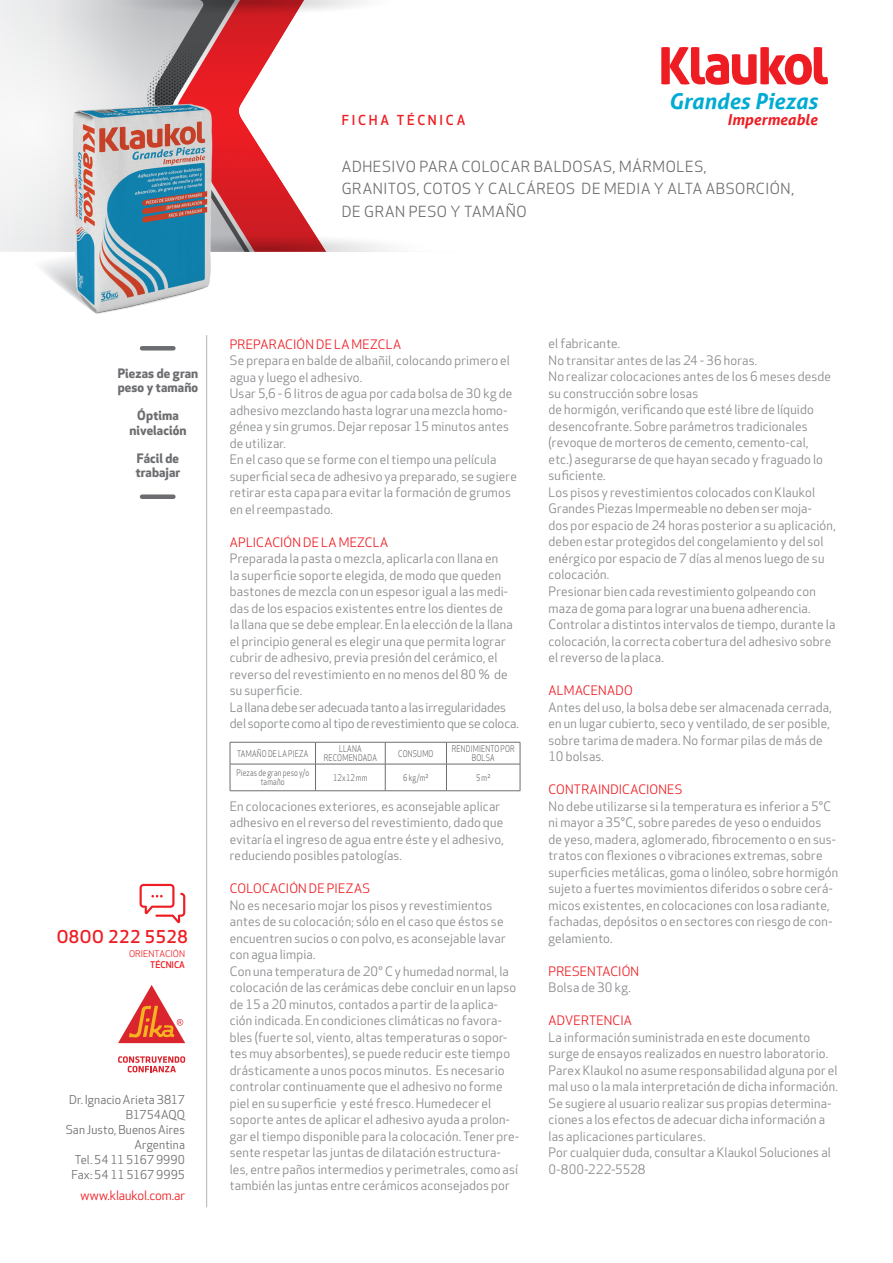
<style>
.page{position:relative;width:893px;height:1263px;background:#fff}
.page>*{position:absolute;margin:0;border:0;box-sizing:border-box;transform-origin:0 0}
.t1{font:italic 700 21.9px "Aller";letter-spacing:-.005em;color:#00abd3}
.t2{font:500 17.25px "Apex New";letter-spacing:.03em;color:#ee1d23}
.t3{font:15px/22.5px "Apex New";letter-spacing:.04em;color:#6c6d70}
.t4{font:italic 700 15px "Aller";color:#ee1d23}
.t5{font:500 13.5px "Apex New";letter-spacing:.2em;color:#ee1d23}
.t6{font:12.75px/16.5px "Apex New";letter-spacing:.015em;color:#87898c}
.t7{font:12.75px "Apex New";letter-spacing:.015em;color:#ee1d23}
.t8{font:700 12.75px/14.2px "Apex New";letter-spacing:.01em;color:#6c6d70}
.t9{font:12.75px "Apex New";letter-spacing:-.005em;color:#ee1d23}
.t10{font:12px/15px "Apex New";letter-spacing:.005em;color:#6c6d70;text-align:right}
.t11{font:9px/9px "Apex New";letter-spacing:.03em;color:#6c6d70;text-align:center;scale:.8 1}
.t12{font:9px "Apex New";color:#ee1d23}
.t13{font:500 9px "Apex New";color:#ee1d23}
</style>
<div class="page">
<hr style="left:142px;top:346px;width:31px;height:4px;background:#6c6d70">
<hr style="left:206px;top:335px;width:1px;height:872px;background:#b2b3b7">
<svg style="left:140px;top:884px;width:45px;height:39px"></svg>
<svg style="left:661px;top:47px;width:167px;height:38px"></svg>
<svg style="left:118px;top:1056px;width:67px;height:16px"></svg>
<svg style="left:118px;top:985px;width:67px;height:58px"></svg>
<svg style="left:0;top:0;width:398px;height:285px"></svg>
<div style="left:142px;top:494px;width:31px;height:5px;background:#6c6d70"></div>
<hr style="left:230px;top:742px;width:85px;height:1px;background:#6c6d70">
<hr style="left:315px;top:742px;width:70px;height:1px;background:#6c6d70">
<hr style="left:385px;top:742px;width:61px;height:1px;background:#6c6d70">
<hr style="left:446px;top:742px;width:74px;height:1px;background:#6c6d70">
<hr style="left:230px;top:764px;width:85px;height:1px;background:#6c6d70">
<svg style="left:230px;top:742px;width:1px;height:48px"></svg>
<hr style="left:315px;top:764px;width:70px;height:1px;background:#6c6d70">
<svg style="left:315px;top:742px;width:1px;height:48px"></svg>
<hr style="left:385px;top:764px;width:61px;height:1px;background:#6c6d70">
<svg style="left:385px;top:742px;width:1px;height:48px"></svg>
<hr style="left:446px;top:764px;width:74px;height:1px;background:#6c6d70">
<svg style="left:446px;top:742px;width:1px;height:48px"></svg>
<svg style="left:520px;top:742px;width:1px;height:48px"></svg>
<hr style="left:230px;top:790px;width:85px;height:1px;background:#6c6d70">
<hr style="left:315px;top:790px;width:70px;height:1px;background:#6c6d70">
<hr style="left:385px;top:790px;width:61px;height:1px;background:#6c6d70">
<hr style="left:446px;top:790px;width:74px;height:1px;background:#6c6d70">
<img style="left:58px;top:73px;width:166px;height:275px">
<p class="t5" style="left:342px;top:111px;width:125px">FICHA TÉCNICA</p>
<h1 class="t1" style="left:669px;top:88px;width:150px">Grandes Piezas</h1>
<p class="t4" style="left:727px;top:111px;width:92px">Impermeable</p>
<p class="t3" style="left:342px;top:155px;width:454px">ADHESIVO PARA COLOCAR BALDOSAS, MÁRMOLES,<br>GRANITOS, COTOS Y CALCÁREOS DE MEDIA Y ALTA ABSORCIÓN,<br>DE GRAN PESO Y TAMAÑO</p>
<p class="t8" style="left:118px;top:365px;width:82px">Piezas de gran peso y tamaño</p>
<p class="t8" style="left:130px;top:408px;width:58px;text-align:center">Óptima nivelación</p>
<p class="t8" style="left:136px;top:451px;width:46px">Fácil de trabajar</p>
<h2 class="t2" style="left:57px;top:925px;width:133px">O8OO 222 5528</h2>
<p class="t12" style="left:129px;top:948px;width:57px">ORIENTACIÓN</p>
<p class="t13" style="left:150px;top:958px;width:36px">TÉCNICA</p>
<p class="t10" style="left:66px;top:1092px;width:121px">Dr. Ignacio Arieta 3817<br>B1754AQQ<br>San Justo, Buenos Aires<br>Argentina<br>Tel. 54 11 5167 9990<br>Fax: 54 11 5167 9995</p>
<p class="t9" style="left:81px;top:1187px;width:106px">www.klaukol.com.ar</p>
<p class="t7" style="left:230px;top:336px;width:173px">PREPARACIÓN DE LA MEZCLA</p>
<p class="t6" style="left:230px;top:352px;width:289px">Se prepara en balde de albañil, colocando primero el agua y luego el adhesivo.<br>Usar 5,6 - 6 litros de agua por cada bolsa de 30 kg de adhesivo mezclando hasta lograr una mezcla homo&shy;génea y sin grumos. Dejar reposar 15 minutos antes de utilizar.<br>En el caso que se forme con el tiempo una película superficial seca de adhesivo ya preparado, se sugiere retirar esta capa para evitar la formación de grumos en el reempastado.</p>
<p class="t7" style="left:230px;top:534px;width:160px">APLICACIÓN DE LA MEZCLA</p>
<p class="t6" style="left:230px;top:550px;width:291px">Preparada la pasta o mezcla, aplicarla con llana en<br>la superficie soporte elegida, de modo que queden bastones de mezcla con un espesor igual a las medi&shy;das de los espacios existentes entre los dientes de<br>la llana que se debe emplear. En la elección de la llana el principio general es elegir una que permita lograr cubrir de adhesivo, previa presión del cerámico, el reverso del revestimiento en no menos del 80 % de su superficie.<br>La llana debe ser adecuada tanto a las irregularidades del soporte como al tipo de revestimiento que se coloca.</p>
<p class="t11" style="left:237px;top:749px;width:91px">TAMAÑO DE LA PIEZA</p>
<p class="t11" style="left:324px;top:744px;width:68px">LLANA<br>RECOMENDADA</p>
<p class="t11" style="left:398px;top:749px;width:46px">CONSUMO</p>
<p class="t11" style="left:452px;top:744px;width:80px">RENDIMIENTO POR<br>BOLSA</p>
<p class="t11" style="left:236px;top:768px;width:92px">Piezas de gran peso y/o tamaño</p>
<p class="t11" style="left:333px;top:773px;width:44px">12x12 mm</p>
<p class="t11" style="left:403px;top:773px;width:33px">6 kg/m²</p>
<p class="t11" style="left:476px;top:773px;width:20px">5 m²</p>
<p class="t6" style="left:230px;top:798px;width:275px">En colocaciones exteriores, es aconsejable aplicar adhesivo en el reverso del revestimiento, dado que evitaría el ingreso de agua entre éste y el adhesivo, reduciendo posibles patologías.</p>
<p class="t7" style="left:230px;top:880px;width:142px">COLOCACIÓN DE PIEZAS</p>
<p class="t6" style="left:230px;top:897px;width:291px">No es necesario mojar los pisos y revestimientos antes de su colocación; sólo en el caso que éstos se encuentren sucios o con polvo, es aconsejable lavar con agua limpia.<br>Con una temperatura de 20° C y humedad normal, la colocación de las cerámicas debe concluir en un lapso de 15 a 20 minutos, contados a partir de la aplica&shy;ción indicada. En condiciones climáticas no favora&shy;bles (fuerte sol, viento, altas temperaturas o sopor&shy;tes muy absorbentes), se puede reducir este tiempo drásticamente a unos pocos minutos. Es necesario controlar continuamente que el adhesivo no forme piel en su superficie y esté fresco. Humedecer el soporte antes de aplicar el adhesivo ayuda a prolon&shy;gar el tiempo disponible para la colocación. Tener pre&shy;sente respetar las juntas de dilatación estructura&shy;les, entre paños intermedios y perimetrales, como así también las juntas entre cerámicos aconsejados por</p>
<p class="t6" style="left:549px;top:336px;width:289px">el fabricante.<br>No transitar antes de las 24 - 36 horas.<br>No realizar colocaciones antes de los 6 meses desde su construcción sobre losas<br>de hormigón, verificando que esté libre de líquido desencofrante. Sobre parámetros tradicionales (revoque de morteros de cemento, cemento-cal,<br>etc.) asegurarse de que hayan secado y fraguado lo suficiente.<br>Los pisos y revestimientos colocados con Klaukol Grandes Piezas Impermeable no deben ser moja-<br>dos por espacio de 24 horas posterior a su aplicación, deben estar protegidos del congelamiento y del sol enérgico por espacio de 7 días al menos luego de su colocación.<br>Presionar bien cada revestimiento golpeando con maza de goma para lograr una buena adherencia.<br>Controlar a distintos intervalos de tiempo, durante la colocación, la correcta cobertura del adhesivo sobre el reverso de la placa.</p>
<p class="t7" style="left:549px;top:682px;width:86px">ALMACENADO</p>
<p class="t6" style="left:549px;top:699px;width:285px">Antes del uso, la bolsa debe ser almacenada cerrada, en un lugar cubierto, seco y ventilado, de ser posible, sobre tarima de madera. No formar pilas de más de 10 bolsas.</p>
<p class="t7" style="left:549px;top:781px;width:135px">CONTRAINDICACIONES</p>
<p class="t6" style="left:549px;top:798px;width:291px">No debe utilizarse si la temperatura es inferior a 5°C ni mayor a 35°C, sobre paredes de yeso o enduidos<br>de yeso, madera, aglomerado, fibrocemento o en sus&shy;tratos con flexiones o vibraciones extremas, sobre superficies metálicas, goma o linóleo, sobre hormigón sujeto a fuertes movimientos diferidos o sobre cerá&shy;micos existentes, en colocaciones con losa radiante, fachadas, depósitos o en sectores con riesgo de con&shy;gelamiento.</p>
<p class="t7" style="left:549px;top:963px;width:92px">PRESENTACIÓN</p>
<p class="t6" style="left:549px;top:979px;width:84px">Bolsa de 30 kg.</p>
<p class="t7" style="left:549px;top:1012px;width:85px">ADVERTENCIA</p>
<p class="t6" style="left:549px;top:1029px;width:291px">La información suministrada en este documento surge de ensayos realizados en nuestro laboratorio.<br>Parex Klaukol no asume responsabilidad alguna por el mal uso o la mala interpretación de dicha información.<br>Se sugiere al usuario realizar sus propias determina&shy;ciones a los efectos de adecuar dicha información a las aplicaciones particulares.<br>Por cualquier duda, consultar a Klaukol Soluciones al 0-800-222-5528</p>
</div>
